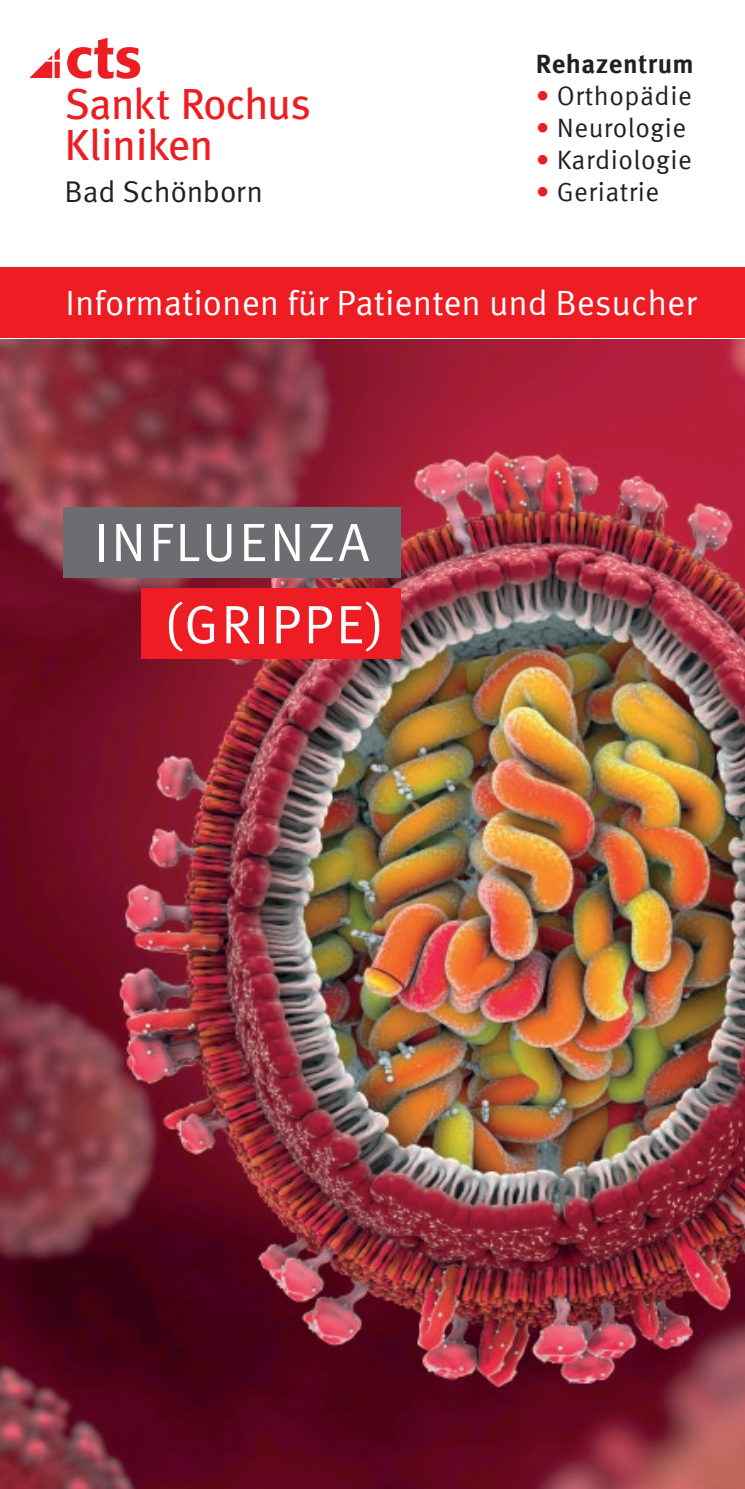
<style>
.page{position:relative;width:745px;height:1489px;background:#fff}
.page>*{position:absolute;margin:0;border:0;box-sizing:border-box;transform-origin:0 0}
.t1{font:54px/82.2px "Meta Offc Norm";letter-spacing:.05em;color:#fff;text-align:right}
.t2{font:43.5px/40.5px "Meta Pro";letter-spacing:-.025em;color:#ee1d23}
.t3{font:35px "Meta Offc Norm";color:#fff}
.t4{font:30px "Meta Pro";letter-spacing:-.01em;color:#231f20}
.t5{font:26.5px "Meta Offc Norm";letter-spacing:.02em;color:#231f20}
.t6{font:700 26.5px "Meta Offc";letter-spacing:.015em;color:#231f20}
.s1{color:#ee1d23}
</style>
<div class="page">
<img style="left:0;top:339px;width:744px;height:1149px">
<svg style="left:29px;top:48px;width:31px;height:30px"></svg>
<svg style="left:67px;top:38px;width:73px;height:41px"></svg>
<div style="left:0;top:267px;width:744px;height:71px;background:#ee1d23"></div>
<div style="left:142px;top:588px;width:258px;height:71px;background:#ee1d23"></div>
<div style="left:64px;top:507px;width:336px;height:71px;background:#6c6d70"></div>
<h2 class="t2" style="left:65px;top:85px;width:248px">Sankt Rochus<br>Kliniken</h2>
<p class="t4" style="left:65px;top:172px;width:200px">Bad Schönborn</p>
<p class="t6" style="left:535px;top:48px;width:160px">Rehazentrum</p>
<p class="t5" style="left:535px;top:80px;width:158px"><span class="s1">•</span> Orthopädie</p>
<p class="t5" style="left:535px;top:112px;width:152px"><span class="s1">•</span> Neurologie</p>
<p class="t5" style="left:535px;top:145px;width:158px"><span class="s1">•</span> Kardiologie</p>
<p class="t5" style="left:535px;top:177px;width:125px"><span class="s1">•</span> Geriatrie</p>
<h3 class="t3" style="left:66px;top:283px;width:632px">Informationen für Patienten und Besucher</h3>
<h1 class="t1" style="left:94px;top:502px;width:292px">INFLUENZA (GRIPPE)</h1>
</div>
